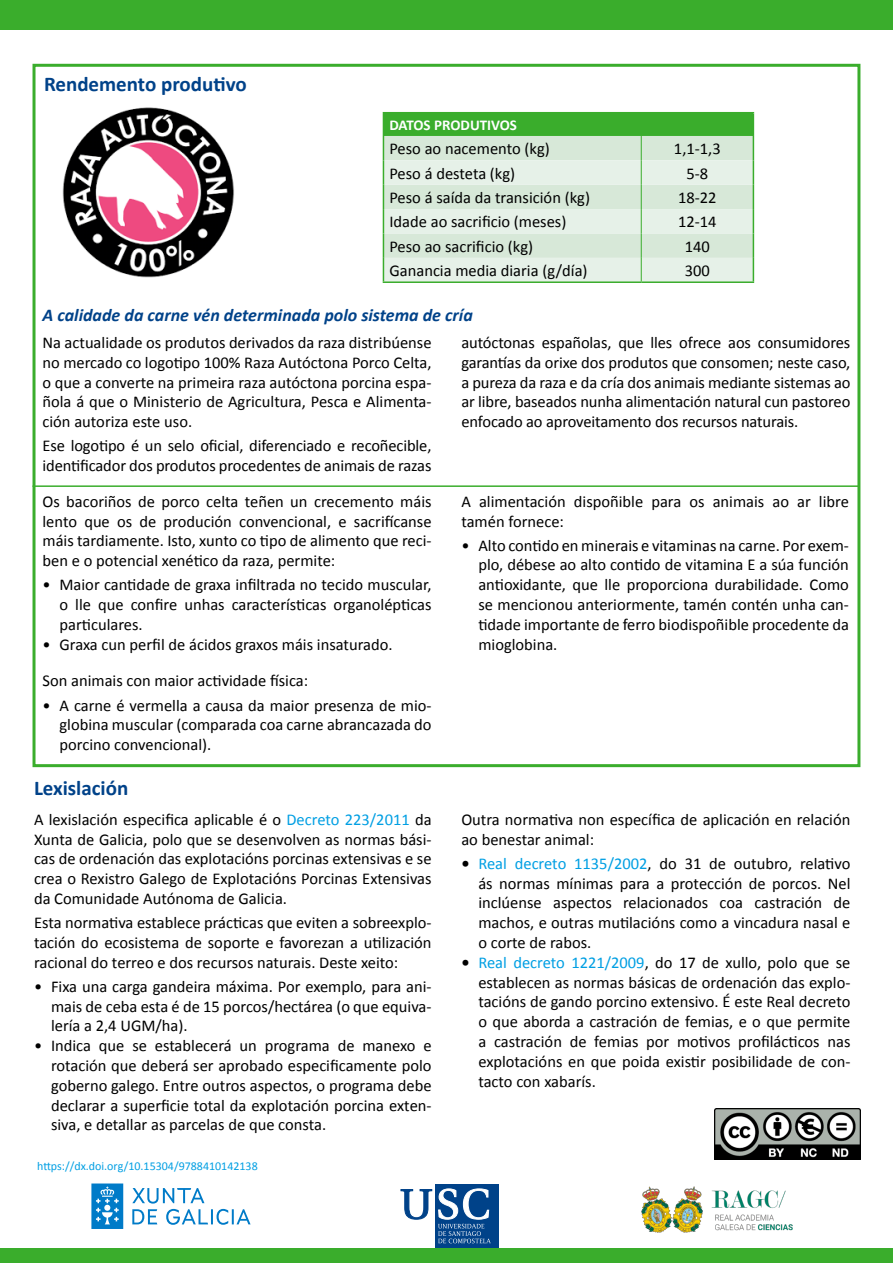
<style>
.page{position:relative;width:893px;height:1263px;background:#fff}
.page>*{position:absolute;margin:0;border:0;box-sizing:border-box;transform-origin:0 0}
.t1{font:700 21px "Calibri";color:#004289}
.t2{font:italic 700 18px "Calibri";color:#004289}
.t3{font:16.5px/19.8px "Calibri";color:#000;text-align:justify}
.t4{font:700 15px "Calibri";color:#fff}
.t5{font:12px "Calibri";color:#009fe3}
.s1{color:#009fe3}
.s2{font-weight:700}
</style>
<div class="page">
<div style="left:0;top:1248px;width:893px;height:15px;background:#3aad2c"></div>
<div style="left:0;top:0;width:893px;height:30px;background:#3aad2c"></div>
<div style="left:435px;top:1184px;width:63px;height:63px;background:#004289"></div>
<svg style="left:400px;top:1189px;width:32px;height:31px"></svg>
<svg style="left:438px;top:1188px;width:53px;height:55px"></svg>
<svg style="left:91px;top:1183px;width:160px;height:46px"></svg>
<img style="left:641px;top:1186px;width:152px;height:47px">
<div style="left:33px;top:64px;width:827px;height:703px;border:3px solid #3aad2c"></div>
<div style="left:383px;top:113px;width:370px;height:23px;background:#3aad2c"></div>
<div style="left:384px;top:136px;width:369px;height:24px;background:#d7e8d8"></div>
<svg style="left:384px;top:160px;width:369px;height:121px;background:#dfede1"></svg>
<hr style="left:383px;top:112px;width:258px;height:1px;background:#3aad2c">
<hr style="left:641px;top:112px;width:113px;height:1px;background:#3aad2c">
<svg style="left:383px;top:136px;width:1px;height:145px"></svg>
<svg style="left:753px;top:113px;width:1px;height:168px"></svg>
<hr style="left:383px;top:281px;width:258px;height:2px;background:#3aad2c">
<hr style="left:641px;top:281px;width:113px;height:2px;background:#3aad2c">
<svg style="left:641px;top:136px;width:1px;height:145px"></svg>
<img style="left:62px;top:107px;width:172px;height:171px">
<hr style="left:33px;top:485px;width:826px;height:2px;background:#3aad2c">
<img style="left:714px;top:1108px;width:146px;height:51px">
<p class="t1" style="left:44px;top:69px;width:204px">Rendemento produtivo</p>
<p class="t4" style="left:389px;top:114px;width:129px">DATOS PRODUTIVOS</p>
<p class="t3" style="left:389px;top:138px;width:162px">Peso ao nacemento (kg)</p>
<p class="t3" style="left:674px;top:138px;width:48px">1,1-1,3</p>
<p class="t3" style="left:389px;top:163px;width:127px">Peso á desteta (kg)</p>
<p class="t3" style="left:686px;top:163px;width:23px">5-8</p>
<p class="t3" style="left:389px;top:187px;width:202px">Peso á saída da transición (kg)</p>
<p class="t3" style="left:678px;top:187px;width:40px">18-22</p>
<p class="t3" style="left:389px;top:211px;width:178px">Idade ao sacrificio (meses)</p>
<p class="t3" style="left:678px;top:211px;width:40px">12-14</p>
<p class="t3" style="left:389px;top:236px;width:145px">Peso ao sacrificio (kg)</p>
<p class="t3" style="left:685px;top:236px;width:27px">140</p>
<p class="t3" style="left:389px;top:260px;width:200px">Ganancia media diaria (g/día)</p>
<p class="t3" style="left:685px;top:260px;width:27px">300</p>
<p class="t2" style="left:43px;top:304px;width:432px">A calidade da carne vén determinada polo sistema de cría</p>
<p class="t3" style="left:43px;top:332px;width:391px">Na actualidade os produtos derivados da raza distribúense no mercado co logotipo 100% Raza Autóctona Porco Celta, o que a converte na primeira raza autóctona porcina espa&shy;ñola á que o Ministerio de Agricultura, Pesca e Alimenta&shy;ción autoriza este uso.</p>
<p class="t3" style="left:43px;top:435px;width:390px">Ese logotipo é un selo oficial, diferenciado e recoñecible, identificador dos produtos procedentes de animais de razas</p>
<p class="t3" style="left:461px;top:332px;width:391px">autóctonas españolas, que lles ofrece aos consumidores garantías da orixe dos produtos que consomen; neste caso, a pureza da raza e da cría dos animais mediante sistemas ao ar libre, baseados nunha alimentación natural cun pastoreo enfocado ao aproveitamento dos recursos naturais.</p>
<p class="t3" style="left:43px;top:491px;width:391px">Os bacoriños de porco celta teñen un crecemento máis lento que os de produción convencional, e sacrifícanse máis tardiamente. Isto, xunto co tipo de alimento que reci&shy;ben e o potencial xenético da raza, permite:</p>
<p class="t3" style="left:60px;top:574px;width:374px;text-indent:-17px">• Maior cantidade de graxa infiltrada no tecido muscular, o lle que confire unhas características organolépticas particulares.</p>
<p class="t3" style="left:43px;top:633px;width:352px">• Graxa cun perfil de ácidos graxos máis insaturado.</p>
<p class="t3" style="left:43px;top:670px;width:267px">Son animais con maior actividade física:</p>
<p class="t3" style="left:60px;top:694px;width:374px;text-indent:-17px">• A carne é vermella a causa da maior presenza de mio&shy;globina muscular (comparada coa carne abrancazada do porcino convencional).</p>
<p class="t1" style="left:34px;top:774px;width:96px">Lexislación</p>
<p class="t3" style="left:34px;top:809px;width:399px">A lexislación especifica aplicable é o <span class="s1">Decreto 223/2011</span> da Xunta de Galicia, polo que se desenvolven as normas bási&shy;cas de ordenación das explotacións porcinas extensivas e se crea o Rexistro Galego de Explotacións Porcinas Extensivas da Comunidade Autónoma de Galicia.</p>
<p class="t3" style="left:34px;top:912px;width:399px">Esta normativa establece prácticas que eviten a sobreexplo&shy;tación do ecosistema de soporte e favorezan a utilización racional do terreo e dos recursos naturais. Deste xeito:</p>
<p class="t3" style="left:51px;top:975px;width:382px;text-indent:-17px">• Fixa una carga gandeira máxima. Por exemplo, para ani&shy;mais de ceba esta é de 15 porcos/hectárea (o que equiva&shy;lería a 2,4 UGM/ha).</p>
<p class="t3" style="left:51px;top:1035px;width:382px;text-indent:-17px">• Indica que se establecerá un programa de manexo e rotación que deberá ser aprobado especificamente polo goberno galego. Entre outros aspectos, o programa debe declarar a superficie total da explotación porcina exten&shy;siva, e detallar as parcelas de que consta.</p>
<p class="t5" style="left:37px;top:1158px;width:222px">https://dx.doi.org/10.15304/9788410142138</p>
<p class="t3" style="left:461px;top:491px;width:389px">A alimentación dispoñible para os animais ao ar libre tamén fornece:</p>
<p class="t3" style="left:478px;top:534px;width:372px;text-indent:-17px">• Alto contido en minerais e vitaminas na carne. Por exem&shy;plo, débese ao alto contido de vitamina E a súa función antioxidante, que lle proporciona durabilidade. Como se mencionou anteriormente, tamén contén unha can&shy;tidade importante de ferro biodispoñible procedente da mioglobina.</p>
<p class="t3" style="left:461px;top:809px;width:391px">Outra normativa non específica de aplicación en relación ao benestar animal:</p>
<p class="t3" style="left:478px;top:852px;width:374px;text-indent:-17px"><span class="s2">•</span> <span class="s1">Real decreto 1135/2002</span>, do 31 de outubro, relativo ás normas mínimas para a protección de porcos. Nel inclúense aspectos relacionados coa castración de machos, e outras mutilacións como a vincadura nasal e o corte de rabos.</p>
<p class="t3" style="left:478px;top:951px;width:374px;text-indent:-17px"><span class="s2">•</span> <span class="s1">Real decreto 1221/2009</span>, do 17 de xullo, polo que se establecen as normas básicas de ordenación das explo&shy;tacións de gando porcino extensivo. É este Real decreto o que aborda a castración de femias, e o que permite a castración de femias por motivos profilácticos nas explotacións en que poida existir posibilidade de con&shy;tacto con xabarís.</p>
</div>
